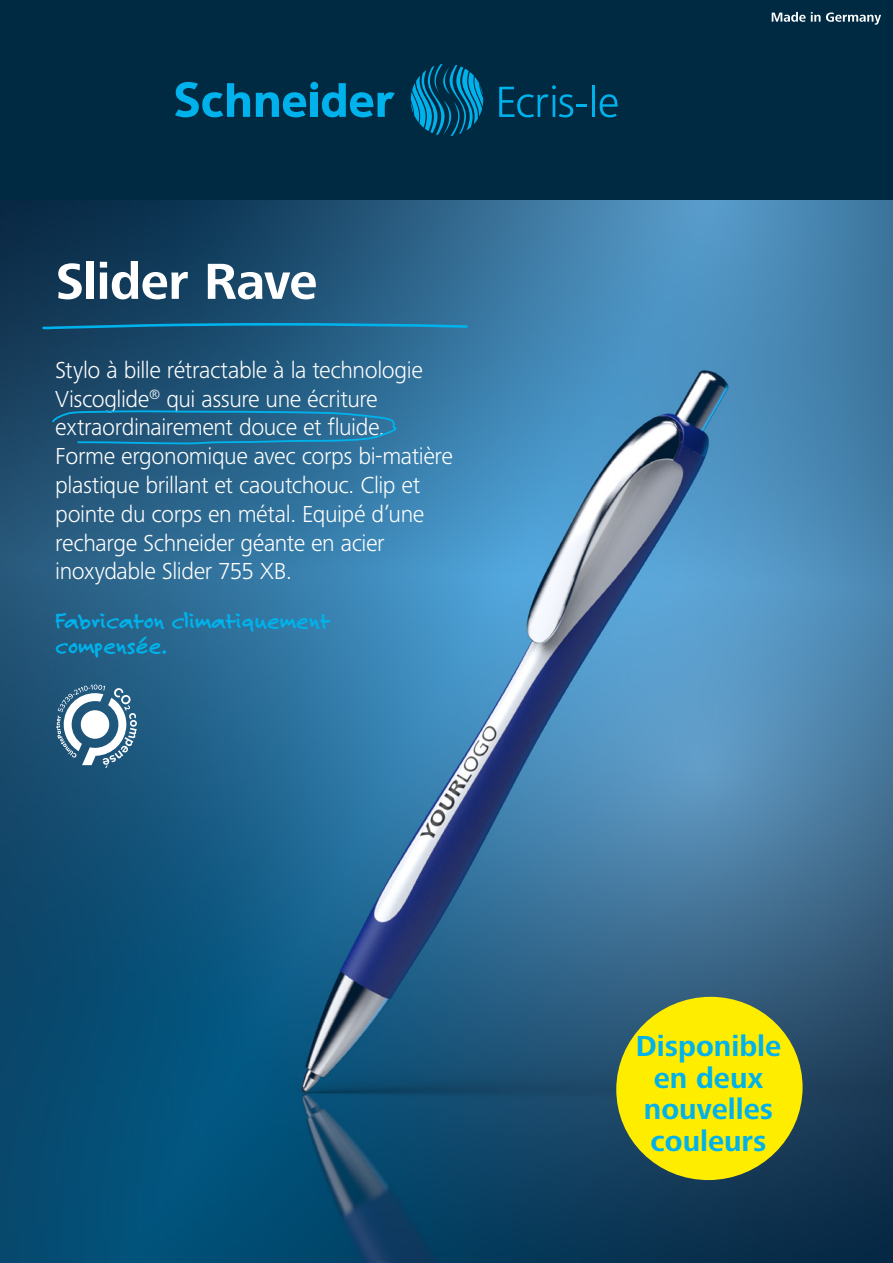
<style>
.page{position:relative;width:893px;height:1263px;background:#fff}
.page>*{position:absolute;margin:0;border:0;box-sizing:border-box;transform-origin:0 0}
.t1{font:700 52.5px "Frutiger Next LTW1 G";letter-spacing:-.01em;color:#fff}
.t2{font:700 30px/31.5px "Frutiger Next LTW1 G";color:#00b2eb;text-align:center}
.t3{font:300 24px/28.8px "Frutiger Next LTW1 G";letter-spacing:-.02em;color:#fff}
.t4{font:700 24px/25.5px "Felt Tip Roman";color:#00b2eb}
</style>
<div class="page">
<img style="left:0;top:200px;width:893px;height:1063px">
<svg style="left:56px;top:684px;width:81px;height:84px"></svg>
<div style="left:0;top:0;width:893px;height:200px;background:#002942"></div>
<svg style="left:175px;top:82px;width:75px;height:35px"></svg>
<div style="left:310px;top:82px;width:8px;height:8px;background:#00b2eb;border-radius:50%"></div>
<div style="left:311px;top:93px;width:7px;height:24px;background:#00b2eb"></div>
<svg style="left:256px;top:92px;width:50px;height:25px"></svg>
<svg style="left:322px;top:83px;width:73px;height:34px"></svg>
<svg style="left:411px;top:64px;width:72px;height:72px"></svg>
<svg style="left:499px;top:85px;width:88px;height:32px"></svg>
<hr style="left:592px;top:86px;width:3px;height:31px;background:#00b2eb">
<svg style="left:600px;top:94px;width:18px;height:23px"></svg>
<svg style="left:772px;top:12px;width:109px;height:13px"></svg>
<svg style="left:41px;top:322px;width:428px;height:8px;background:#15719b"></svg>
<svg style="left:51px;top:410px;width:349px;height:35px;background:#21658d"></svg>
<div style="left:616px;top:996px;width:187px;height:184px;background:#ffed00;border-radius:50%"></div>
<h1 class="t1" style="left:55px;top:251px;width:264px">Slider Rave</h1>
<p class="t3" style="left:55px;top:355px;width:399px">Stylo à bille rétractable à la technologie Viscoglide<sup>®</sup> qui assure une écriture extraordinairement douce et fluide.<br>Forme ergonomique avec corps bi-matière plastique brillant et caoutchouc. Clip et pointe du corps en métal. Equipé d’une recharge Schneider géante en acier inoxydable Slider 755 XB.</p>
<p class="t4" style="left:55px;top:607px;width:277px">Fabricaton climatiquement compensée.</p>
<p class="t2" style="left:636px;top:1031px;width:147px">Disponible en deux nouvelles couleurs</p>
</div>
